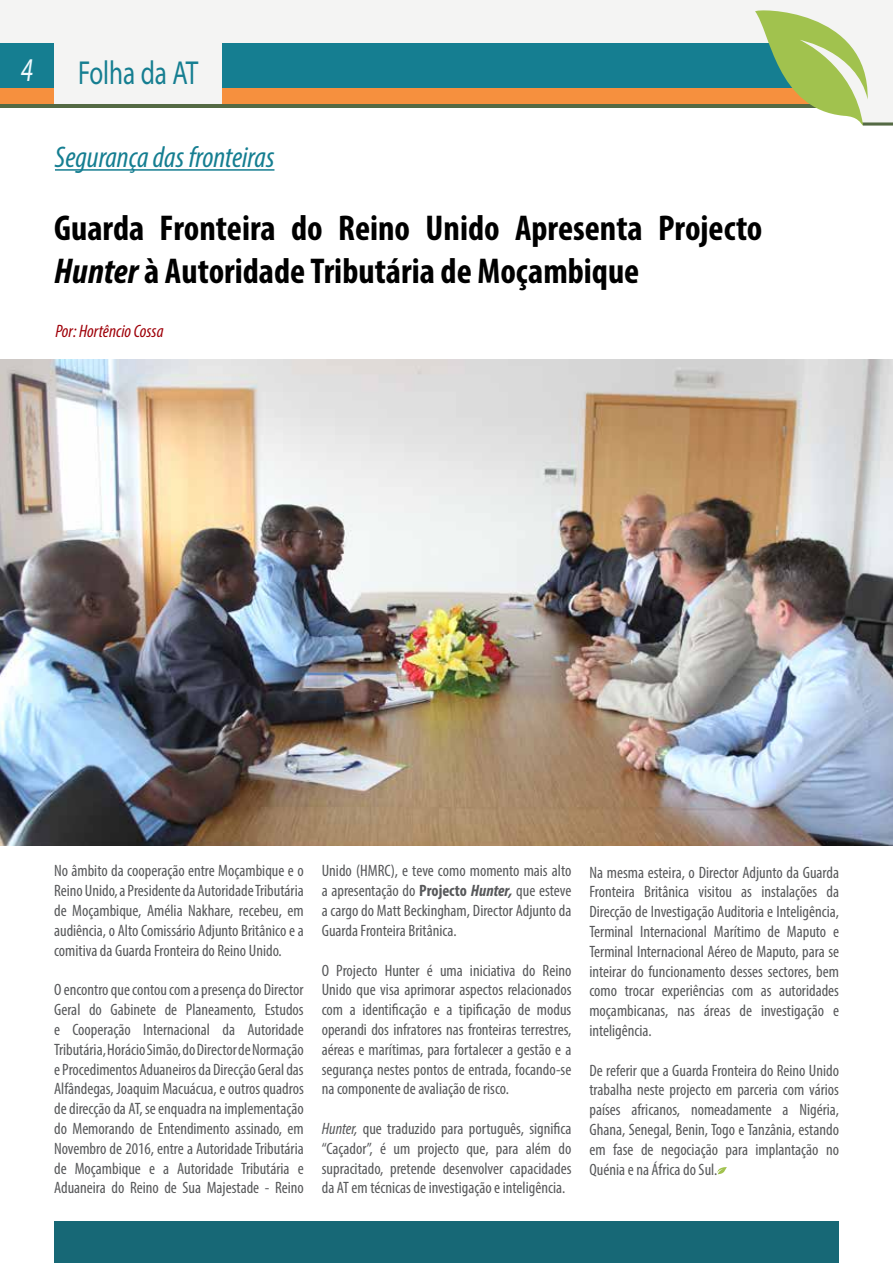
<style>
.page{position:relative;width:893px;height:1263px;background:#fff}
.page>*{position:absolute;margin:0;border:0;box-sizing:border-box;transform-origin:0 0}
.t1{font:700 condensed 36px/43.2px "Myriad Pro";color:#000}
.t2{font:33.3px "Myriad Pro";color:#157e91;scale:.75 1}
.t3{font:italic 33.3px "Myriad Pro";color:#f0f9fd;scale:.75 1}
.t4{font:italic condensed 30px "Myriad Pro";color:#157e91}
.t5{font:italic condensed 18px "Myriad Pro";color:#9f0009}
.t6{font:condensed 16.5px/19.8px "Myriad Pro";color:#58595b;text-align:justify}
.s1{font-style:italic}
.s2{font-weight:700}
.s3{font-weight:700;font-style:italic}
</style>
<div class="page">
<div style="left:0;top:0;width:755px;height:108px;background:#f4f4f3"></div>
<div style="left:54px;top:1221px;width:785px;height:42px;background:#176876"></div>
<div style="left:222px;top:44px;width:572px;height:44px;background:#157e91"></div>
<div style="left:0;top:44px;width:54px;height:44px;background:#157e91"></div>
<div style="left:222px;top:88px;width:594px;height:16px;background:#f6903e"></div>
<div style="left:0;top:88px;width:54px;height:16px;background:#f6903e"></div>
<hr style="left:0;top:104px;width:826px;height:3px;background:#546a44">
<svg style="left:755px;top:0;width:138px;height:126px"></svg>
<svg style="left:717px;top:1167px;width:10px;height:7px"></svg>
<hr style="left:55px;top:169px;width:219px;height:2px;background:#157e91">
<img style="left:0;top:359px;width:893px;height:486px">
<h2 class="t3" style="left:21px;top:49px;width:18px">4</h2>
<h2 class="t2" style="left:78px;top:53px;width:162px">Folha da AT</h2>
<h3 class="t4" style="left:55px;top:139px;width:221px">Segurança das fronteiras</h3>
<h1 class="t1" style="left:54px;top:206px;width:710px">Guarda Fronteira do Reino Unido Apresenta Projecto<br><span class="s1">Hunter</span> à Autoridade Tributária de Moçambique</h1>
<p class="t5" style="left:55px;top:320px;width:110px">Por: Hortêncio Cossa</p>
<p class="t6" style="left:54px;top:861px;width:251px">No âmbito da cooperação entre Moçambique e o Reino Unido, a Presidente da Autoridade Tributária de Moçambique, Amélia Nakhare, recebeu, em audiência, o Alto Comissário Adjunto Britânico e a comitiva da Guarda Fronteira do Reino Unido.</p>
<p class="t6" style="left:54px;top:980px;width:251px">O encontro que contou com a presença do Director Geral do Gabinete de Planeamento, Estudos e Cooperação Internacional da Autoridade Tributária, Horácio Simão, do Director de Normação e Procedimentos Aduaneiros da Direcção Geral das Alfândegas, Joaquim Macuácua, e outros quadros de direcção da AT, se enquadra na implementação do Memorando de Entendimento assinado, em Novembro de 2016, entre a Autoridade Tributária de Moçambique e a Autoridade Tributária e Aduaneira do Reino de Sua Majestade - Reino</p>
<p class="t6" style="left:322px;top:861px;width:251px">Unido (HMRC), e teve como momento mais alto a apresentação do <span class="s2">Projecto</span> <span class="s3">Hunter,</span> que esteve a cargo do Matt Beckingham, Director Adjunto da Guarda Fronteira Britânica.</p>
<p class="t6" style="left:322px;top:960px;width:251px">O Projecto Hunter é uma iniciativa do Reino Unido que visa aprimorar aspectos relacionados com a identificação e a tipificação de modus operandi dos infratores nas fronteiras terrestres, aéreas e marítimas, para fortalecer a gestão e a segurança nestes pontos de entrada, focando-se na componente de avaliação de risco.</p>
<p class="t6" style="left:322px;top:1118px;width:251px"><span class="s1">Hunter,</span> que traduzido para português, significa “Caçador”, é um projecto que, para além do supracitado, pretende desenvolver capacidades da AT em técnicas de investigação e inteligência.</p>
<p class="t6" style="left:589px;top:862px;width:251px">Na mesma esteira, o Director Adjunto da Guarda Fronteira Britânica visitou as instalações da Direcção de Investigação Auditoria e Inteligência, Terminal Internacional Marítimo de Maputo e Terminal Internacional Aéreo de Maputo, para se inteirar do funcionamento desses sectores, bem como trocar experiências com as autoridades moçambicanas, nas áreas de investigação e inteligência.</p>
<p class="t6" style="left:589px;top:1060px;width:251px">De referir que a Guarda Fronteira do Reino Unido trabalha neste projecto em parceria com vários países africanos, nomeadamente a Nigéria, Ghana, Senegal, Benin, Togo e Tanzânia, estando em fase de negociação para implantação no Quénia e na África do Sul.</p>
</div>
